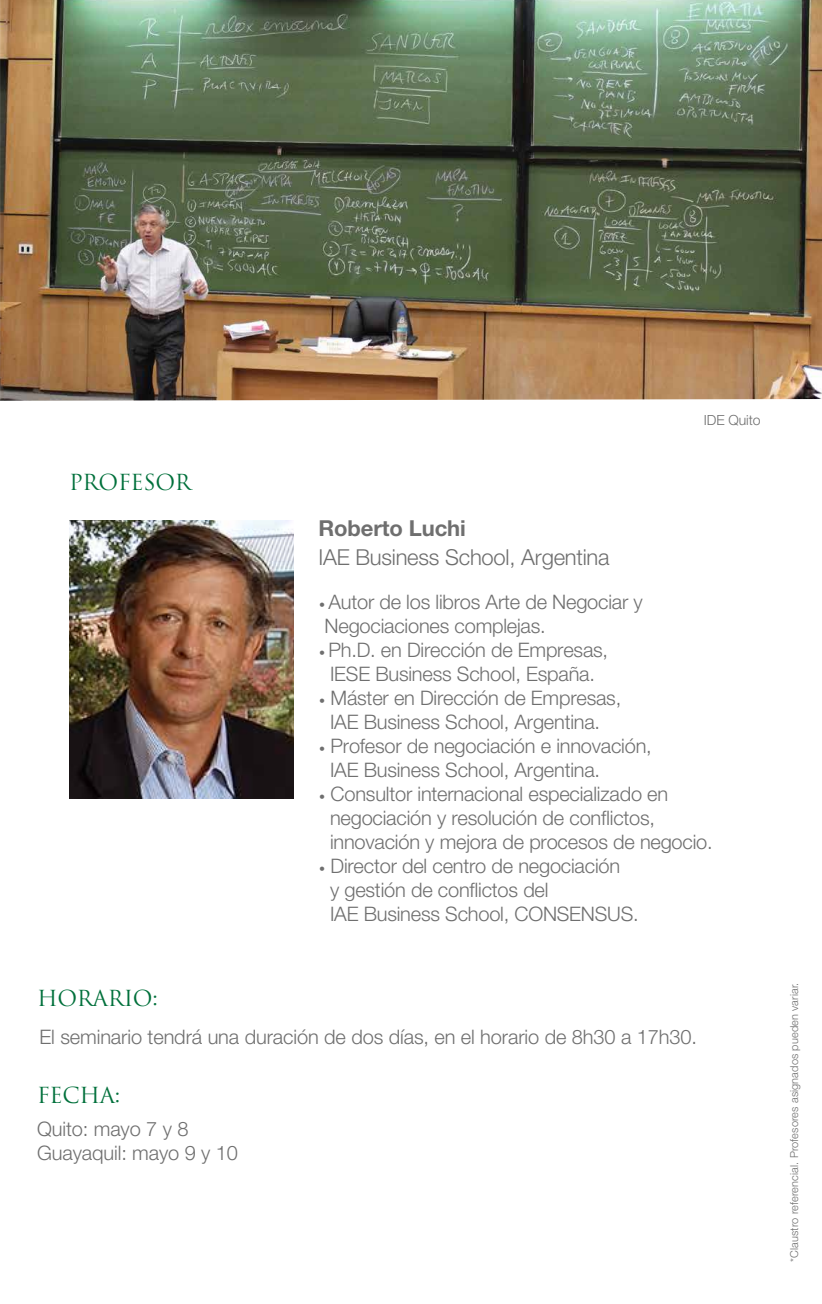
<style>
.page{position:relative;width:822px;height:1304px;background:#fff}
.page>*{position:absolute;margin:0;border:0;box-sizing:border-box;transform-origin:0 0}
.t1{font:300 22px "Helvetica Neue LT Pro";letter-spacing:-.01em;color:#6f6f6f}
.t2{font:700 22px "Helvetica Neue LT Pro";letter-spacing:-.005em;color:#6f6f6f}
.t3{font:21.6px "Trajan Pro";letter-spacing:-.015em;color:#00703b}
.t4{font:300 20px/24px "Helvetica Neue LT Pro";letter-spacing:-.01em;color:#6f6f6f}
.t5{font:300 14px "Helvetica Neue LT Pro";letter-spacing:-.005em;color:#6f6f6f}
.t6{font:300 11px "Helvetica Neue LT Pro";letter-spacing:.01em;color:#6f6f6f}
.s1{font-size:12px}
</style>
<div class="page">
<img style="left:0;top:0;width:821px;height:401px">
<img style="left:69px;top:520px;width:224px;height:278px">
<p class="t3" style="left:69px;top:469px;width:124px">PROFESOR</p>
<p class="t2" style="left:318px;top:515px;width:149px">Roberto Luchi</p>
<p class="t1" style="left:318px;top:543px;width:293px">IAE Business School, Argentina</p>
<p class="t5" style="left:703px;top:411px;width:58px">IDE Quito</p>
<p class="t4" style="left:319px;top:590px;width:325px"><span class="s1">•</span> Autor de los libros Arte de Negociar y<br>Negociaciones complejas.</p>
<p class="t4" style="left:319px;top:638px;width:290px;text-align:center"><span class="s1">•</span> Ph.D. en Dirección de Empresas,<br>IESE Business School, España.</p>
<p class="t4" style="left:319px;top:686px;width:303px;text-align:center"><span class="s1">•</span> Máster en Dirección de Empresas,<br>IAE Business School, Argentina.</p>
<p class="t4" style="left:330px;top:734px;width:323px;text-indent:-11px"><span class="s1">•</span> Profesor de negociación e innovación,<br>IAE Business School, Argentina.</p>
<p class="t4" style="left:330px;top:782px;width:384px;text-indent:-11px"><span class="s1">•</span> Consultor internacional especializado en negociación y resolución de conflictos, innovación y mejora de procesos de negocio.</p>
<p class="t4" style="left:330px;top:854px;width:310px;text-indent:-11px"><span class="s1">•</span> Director del centro de negociación<br>y gestión de conflictos del<br>IAE Business School, CONSENSUS.</p>
<p class="t3" style="left:37px;top:984px;width:122px">HORARIO:</p>
<p class="t4" style="left:40px;top:1025px;width:659px">El seminario tendrá una duración de dos días, en el horario de 8h30 a 17h30.</p>
<p class="t3" style="left:37px;top:1081px;width:85px">FECHA:</p>
<p class="t4" style="left:37px;top:1117px;width:202px">Quito: mayo 7 y 8<br>Guayaquil: mayo 9 y 10</p>
<p class="t6" style="left:787px;top:1262px;width:281px;rotate:-90deg">*Claustro referencial. Profesores asignados pueden variar.</p>
</div>
